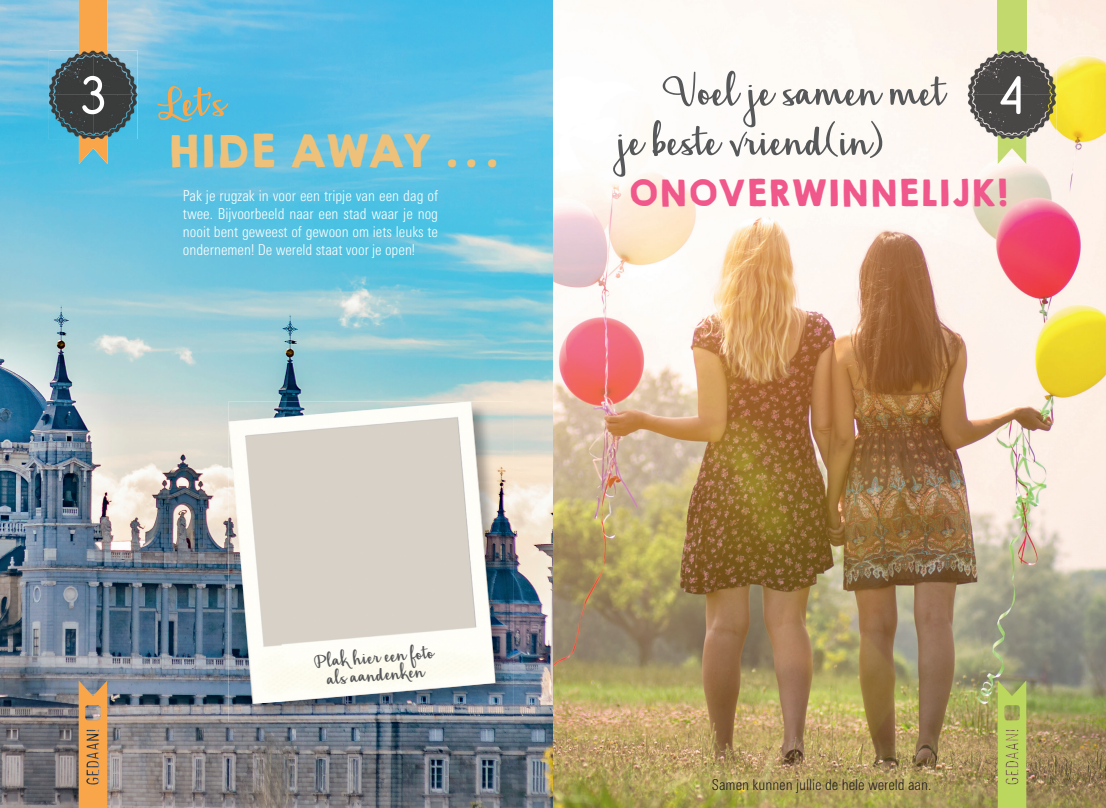
<style>
.page{position:relative;width:1106px;height:808px;background:#fff}
.page>*{position:absolute;margin:0;border:0;box-sizing:border-box;transform-origin:0 0}
.t1{font:64.5px/49.5px "Hickory Jack";color:#57585a}
.t2{font:64.5px "Hickory Jack";color:#f9a64a}
.t3{font:54px "Rolade Free";color:#fff}
.t4{font:40.5px "KGHAPPY Solid";letter-spacing:-.035em;color:#edc179}
.t5{font:33px "KGHAPPY Solid";letter-spacing:.005em;color:#f0588c}
.t6{font:28.5px "Hickory Jack";color:#57585a}
.t7{font:300 condensed 15px/18px "Linotype Univers";color:#fff;text-align:justify}
.t8{font:300 condensed 15px "Linotype Univers";color:#231f20}
</style>
<div class="page">
<img style="left:0;top:0;width:553px;height:808px">
<img style="left:553px;top:0;width:553px;height:808px">
<img style="left:997px;top:0;width:29px;height:50px">
<img style="left:997px;top:139px;width:29px;height:25px">
<img style="left:967px;top:50px;width:89px;height:89px">
<svg style="left:79px;top:0;width:28px;height:50px"></svg>
<svg style="left:79px;top:139px;width:28px;height:25px"></svg>
<img style="left:49px;top:50px;width:88px;height:89px">
<img style="left:79px;top:50px;width:28px;height:7px">
<img style="left:79px;top:132px;width:28px;height:7px">
<img style="left:489px;top:401px;width:24px;height:54px">
<img style="left:466px;top:455px;width:47px;height:267px">
<img style="left:228px;top:704px;width:48px;height:18px">
<img style="left:276px;top:702px;width:190px;height:20px">
<img style="left:228px;top:401px;width:54px;height:16px">
<img style="left:282px;top:401px;width:207px;height:202px">
<img style="left:228px;top:417px;width:54px;height:287px">
<img style="left:282px;top:603px;width:213px;height:99px">
<svg style="left:997px;top:680px;width:29px;height:128px;background:#b4c85e"></svg>
<svg style="left:79px;top:680px;width:28px;height:128px;background:#df9c54"></svg>
<h2 class="t3" style="left:80px;top:75px;width:29px">3</h2>
<h1 class="t1" style="left:617px;top:70px;width:329px;text-indent:46px">Voel je samen met je beste vriend(in)</h1>
<h3 class="t5" style="left:627px;top:168px;width:382px">ONOVERWINNELIJK!</h3>
<h1 class="t2" style="left:157px;top:71px;width:69px">Let’s</h1>
<h2 class="t3" style="left:998px;top:75px;width:29px">4</h2>
<h3 class="t4" style="left:167px;top:120px;width:332px">HIDE AWAY …</h3>
<p class="t7" style="left:183px;top:186px;width:257px">Pak je rugzak in voor een tripje van een dag of twee. Bijvoorbeeld naar een stad waar je nog nooit bent geweest of gewoon om iets leuks te ondernemen! De wereld staat voor je open!</p>
<h3 class="t6" style="left:313px;top:647px;width:121px;rotate:-4deg">Plak hier een foto</h3>
<h3 class="t6" style="left:325px;top:664px;width:99px;rotate:-4deg">als aandenken</h3>
<p class="t8" style="left:712px;top:776px;width:221px">Samen kunnen jullie de hele wereld aan.</p>
</div>
